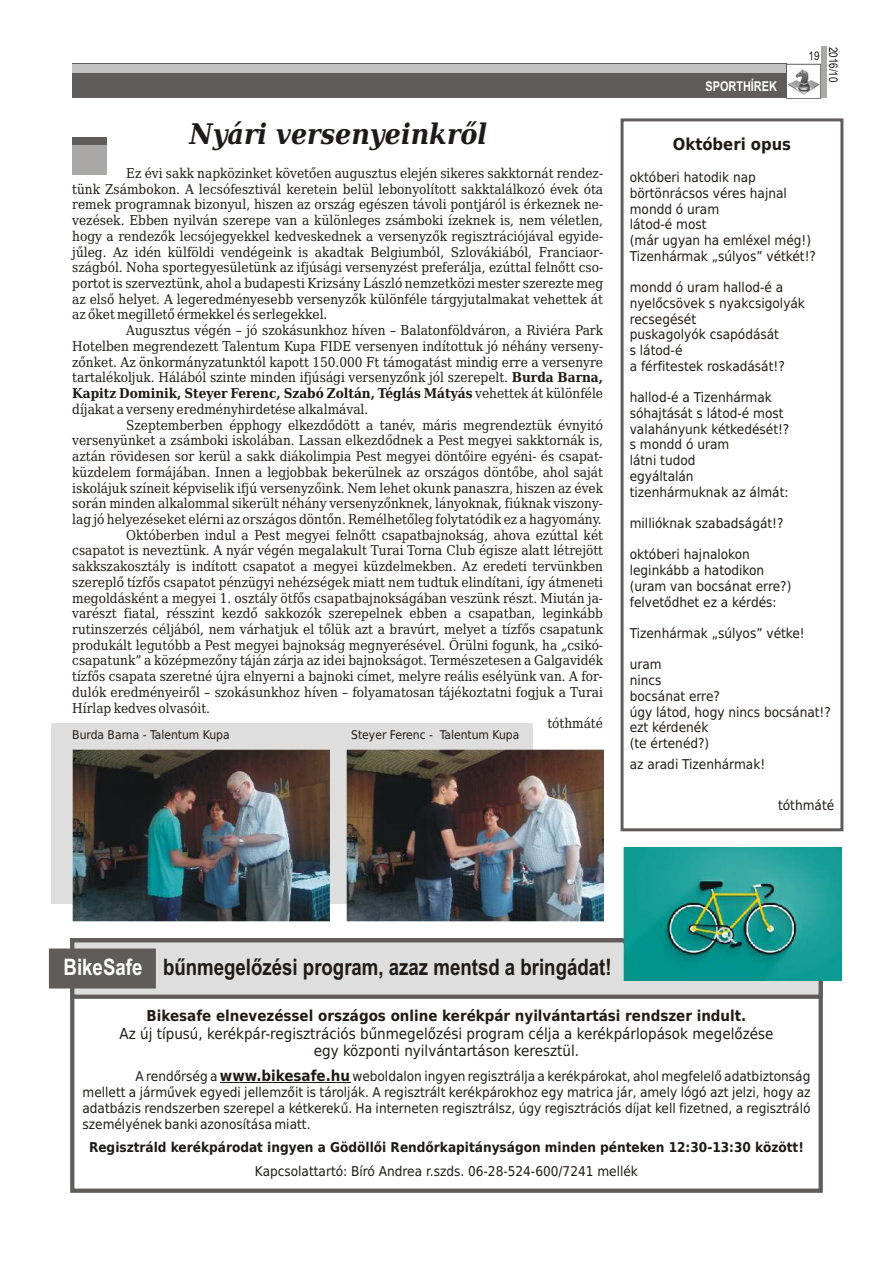
<style>
.page{position:relative;width:893px;height:1263px;background:#fff}
.page>*{position:absolute;margin:0;border:0;box-sizing:border-box;transform-origin:0 0}
.t1{font:italic 700 28.35px "DejaVu Serif Condensed";color:#1f1a17}
.t2{font:700 22.8px "Arial Narrow";color:#1f1a17}
.t3{font:700 16.5px "DejaVu Sans Condensed";color:#1f1a17}
.t4{font:15px/17.4px "DejaVu Sans Condensed";color:#1f1a17;text-align:center}
.t5{font:700 15px "DejaVu Sans Condensed";color:#1f1a17}
.t6{font:13.5px/15.8px "DejaVu Serif Condensed";color:#1f1a17;text-align:justify}
.t7{font:13.5px/15.8px "DejaVu Sans Condensed";color:#1f1a17}
.t8{font:700 13.5px "DejaVu Sans Condensed";color:#1f1a17}
.t9{font:700 13.5px "Arial Narrow";color:#fff}
.t10{font:12px "DejaVu Sans Condensed";color:#1f1a17}
.t11{font:12px "Arial Narrow";color:#1f1a17}
.s1{font-weight:700}
.s2{color:#fff}
.s3{font-weight:700;font-size:15px}
</style>
<div class="page">
<svg style="left:70px;top:1001px;width:753px;height:192px"></svg>
<svg style="left:70px;top:938px;width:755px;height:63px;background:#c9c9c9"></svg>
<svg style="left:48px;top:946px;width:110px;height:45px;background:#726d6d"></svg>
<div style="left:621px;top:118px;width:222px;height:713px;border:3px solid #615c5c"></div>
<div style="left:51px;top:723px;width:481px;height:181px;background:#dedede"></div>
<div style="left:72px;top:64px;width:715px;height:34px;background:#615c5c"></div>
<div style="left:72px;top:64px;width:715px;height:8px;background:#c2c2c2"></div>
<div style="left:786px;top:64px;width:35px;height:35px;border:1px solid #615c5c"></div>
<div style="left:821px;top:47px;width:6px;height:51px;background:#aba8a8"></div>
<hr style="left:220px;top:1082px;width:130px;height:1px;background:#1f1a17">
<img style="left:72px;top:749px;width:257px;height:172px">
<img style="left:346px;top:749px;width:257px;height:172px">
<img style="left:623px;top:848px;width:219px;height:132px">
<div style="left:72px;top:137px;width:34px;height:37px;background:#aba8a8"></div>
<div style="left:72px;top:137px;width:34px;height:8px;background:#615c5c"></div>
<img style="left:788px;top:65px;width:31px;height:30px">
<h1 class="t1" style="left:189px;top:122px;width:299px">Nyári versenyeinkről</h1>
<p class="t6" style="left:72px;top:167px;width:532px;text-indent:54px">Ez évi sakk napközinket követően augusztus elején sikeres sakktornát rendez&shy;tünk Zsámbokon. A lecsófesztivál keretein belül lebonyolított sakktalálkozó évek óta remek programnak bizonyul, hiszen az ország egészen távoli pontjáról is érkeznek ne&shy;vezések. Ebben nyilván szerepe van a különleges zsámboki ízeknek is, nem véletlen, hogy a rendezők lecsójegyekkel kedveskednek a versenyzők regisztrációjával egyide&shy;jűleg. Az idén külföldi vendégeink is akadtak Belgiumból, Szlovákiából, Franciaor&shy;szágból. Noha sportegyesületünk az ifjúsági versenyzést preferálja, ezúttal felnőtt cso&shy;portot is szerveztünk, ahol a budapesti Krizsány László nemzetközi mester szerezte meg az első helyet. A legeredményesebb versenyzők különféle tárgyjutalmakat vehettek át az őket megillető érmekkel és serlegekkel.</p>
<p class="t6" style="left:72px;top:324px;width:532px;text-indent:54px">Augusztus végén – jó szokásunkhoz híven – Balatonföldváron, a Riviéra Park Hotelben megrendezett Talentum Kupa FIDE versenyen indítottuk jó néhány verseny&shy;zőnket. Az önkormányzatunktól kapott 150.000 Ft támogatást mindig erre a versenyre tartalékoljuk. Hálából szinte minden ifjúsági versenyzőnk jól szerepelt. <span class="s1">Burda Barna, Kapitz Dominik, Steyer Ferenc, Szabó Zoltán, Téglás Mátyás</span> vehettek át különféle díjakat a verseny eredményhirdetése alkalmával.</p>
<p class="t6" style="left:126px;top:418px;width:478px">Szeptemberben épphogy elkezdődött a tanév, máris megrendeztük évnyitó</p>
<p class="t6" style="left:72px;top:434px;width:532px">versenyünket a zsámboki iskolában. Lassan elkezdődnek a Pest megyei sakktornák is,</p>
<p class="t6" style="left:72px;top:450px;width:532px">aztán rövidesen sor kerül a sakk diákolimpia Pest megyei döntőire egyéni- és csapat-</p>
<p class="t6" style="left:72px;top:465px;width:532px">küzdelem formájában. Innen a legjobbak bekerülnek az országos döntőbe, ahol saját</p>
<p class="t6" style="left:72px;top:481px;width:532px">iskolájuk színeit képviselik ifjú versenyzőink. Nem lehet okunk panaszra, hiszen az évek</p>
<p class="t6" style="left:72px;top:497px;width:532px">során minden alkalommal sikerült néhány versenyzőnknek, lányoknak, fiúknak viszony-</p>
<p class="t6" style="left:72px;top:513px;width:531px">lag jó helyezéseket elérni az országos döntőn. Remélhetőleg folytatódik ez a hagyomány.</p>
<p class="t6" style="left:126px;top:528px;width:478px">Októberben indul a Pest megyei felnőtt csapatbajnokság, ahova ezúttal két</p>
<p class="t6" style="left:72px;top:544px;width:532px">csapatot is neveztünk. A nyár végén megalakult Turai Torna Club égisze alatt létrejött</p>
<p class="t6" style="left:72px;top:560px;width:532px">sakkszakosztály is indított csapatot a megyei küzdelmekben. Az eredeti tervünkben</p>
<p class="t6" style="left:72px;top:575px;width:532px">szereplő tízfős csapatot pénzügyi nehézségek miatt nem tudtuk elindítani, így átmeneti</p>
<p class="t6" style="left:72px;top:591px;width:532px">megoldásként a megyei 1. osztály ötfős csapatbajnokságában veszünk részt. Miután ja-</p>
<p class="t6" style="left:72px;top:607px;width:532px">varészt fiatal, résszint kezdő sakkozók szerepelnek ebben a csapatban, leginkább</p>
<p class="t6" style="left:72px;top:623px;width:532px">rutinszerzés céljából, nem várhatjuk el tőlük azt a bravúrt, melyet a tízfős csapatunk</p>
<p class="t6" style="left:72px;top:638px;width:532px">produkált legutóbb a Pest megyei bajnokság megnyerésével. Örülni fogunk, ha „csikó-</p>
<p class="t6" style="left:72px;top:654px;width:532px">csapatunk” a középmezőny táján zárja az idei bajnokságot. Természetesen a Galgavidék</p>
<p class="t6" style="left:72px;top:670px;width:532px">tízfős csapata szeretné újra elnyerni a bajnoki címet, melyre reális esélyünk van. A for-</p>
<p class="t6" style="left:72px;top:685px;width:532px">dulók eredményeiről – szokásunkhoz híven – folyamatosan tájékoztatni fogjuk a Turai</p>
<p class="t6" style="left:72px;top:701px;width:139px">Hírlap kedves olvasóit.</p>
<p class="t6" style="left:547px;top:717px;width:57px">tóthmáté</p>
<p class="t10" style="left:72px;top:730px;width:159px">Burda Barna - Talentum Kupa</p>
<p class="t10" style="left:351px;top:730px;width:170px">Steyer Ferenc - Talentum Kupa</p>
<p class="t9" style="left:705px;top:82px;width:73px">SPORTHÍREK</p>
<p class="t11" style="left:809px;top:52px;width:12px">19</p>
<p class="t11" style="left:838px;top:47px;width:37px;rotate:90deg">2016/10</p>
<p class="t3" style="left:673px;top:138px;width:120px">Októberi opus</p>
<p class="t7" style="left:630px;top:171px;width:188px">októberi hatodik nap börtönrácsos véres hajnal mondd ó uram<br>látod-é most<br>(már ugyan ha emléxel még!)<br>Tizenhármak „súlyos” vétkét!?</p>
<p class="t7" style="left:630px;top:281px;width:177px">mondd ó uram hallod-é a nyelőcsövek s nyakcsigolyák recsegését<br>puskagolyók csapódását<br>s látod-é<br>a férfitestek roskadását!?</p>
<p class="t7" style="left:630px;top:391px;width:161px">hallod-é a Tizenhármak sóhajtását s látod-é most valahányunk kétkedését!? s mondd ó uram<br>látni tudod<br>egyáltalán tizenhármuknak az álmát:</p>
<p class="t7" style="left:630px;top:517px;width:155px">millióknak szabadságát!?</p>
<p class="t7" style="left:630px;top:548px;width:163px">októberi hajnalokon leginkább a hatodikon (uram van bocsánat erre?) felvetődhet ez a kérdés:</p>
<p class="t7" style="left:630px;top:627px;width:177px">Tizenhármak „súlyos” vétke!</p>
<p class="t7" style="left:630px;top:658px;width:203px">uram<br>nincs<br>bocsánat erre?<br>úgy látod, hogy nincs bocsánat!? ezt kérdenék<br>(te értenéd?)</p>
<p class="t7" style="left:630px;top:757px;width:137px">az aradi Tizenhármak!</p>
<p class="t7" style="left:778px;top:799px;width:58px">tóthmáté</p>
<h2 class="t2" style="left:64px;top:958px;width:549px"><span class="s2">BikeSafe</span> bűnmegelőzési program, azaz mentsd a bringádat!</h2>
<p class="t5" style="left:147px;top:1010px;width:601px">Bikesafe elnevezéssel országos online kerékpár nyilvántartási rendszer indult.</p>
<p class="t4" style="left:120px;top:1026px;width:655px">Az új típusú, kerékpár-regisztrációs bűnmegelőzési program célja a kerékpárlopások megelőzése egy központi nyilvántartáson keresztül.</p>
<p class="t7" style="left:82px;top:1070px;width:729px;text-align:justify;text-indent:53px">A rendőrség a <span class="s3">www.bikesafe.hu</span> weboldalon ingyen regisztrálja a kerékpárokat, ahol megfelelő adatbiztonság mellett a járművek egyedi jellemzőit is tárolják. A regisztrált kerékpárokhoz egy matrica jár, amely lógó azt jelzi, hogy az adatbázis rendszerben szerepel a kétkerekű. Ha interneten regisztrálsz, úgy regisztrációs díjat kell fizetned, a regisztráló személyének banki azonosítása miatt.</p>
<p class="t8" style="left:89px;top:1142px;width:716px">Regisztráld kerékpárodat ingyen a Gödöllői Rendőrkapitányságon minden pénteken 12:30-13:30 között!</p>
<p class="t7" style="left:255px;top:1164px;width:384px">Kapcsolattartó: Bíró Andrea r.szds. 06-28-524-600/7241 mellék</p>
</div>
